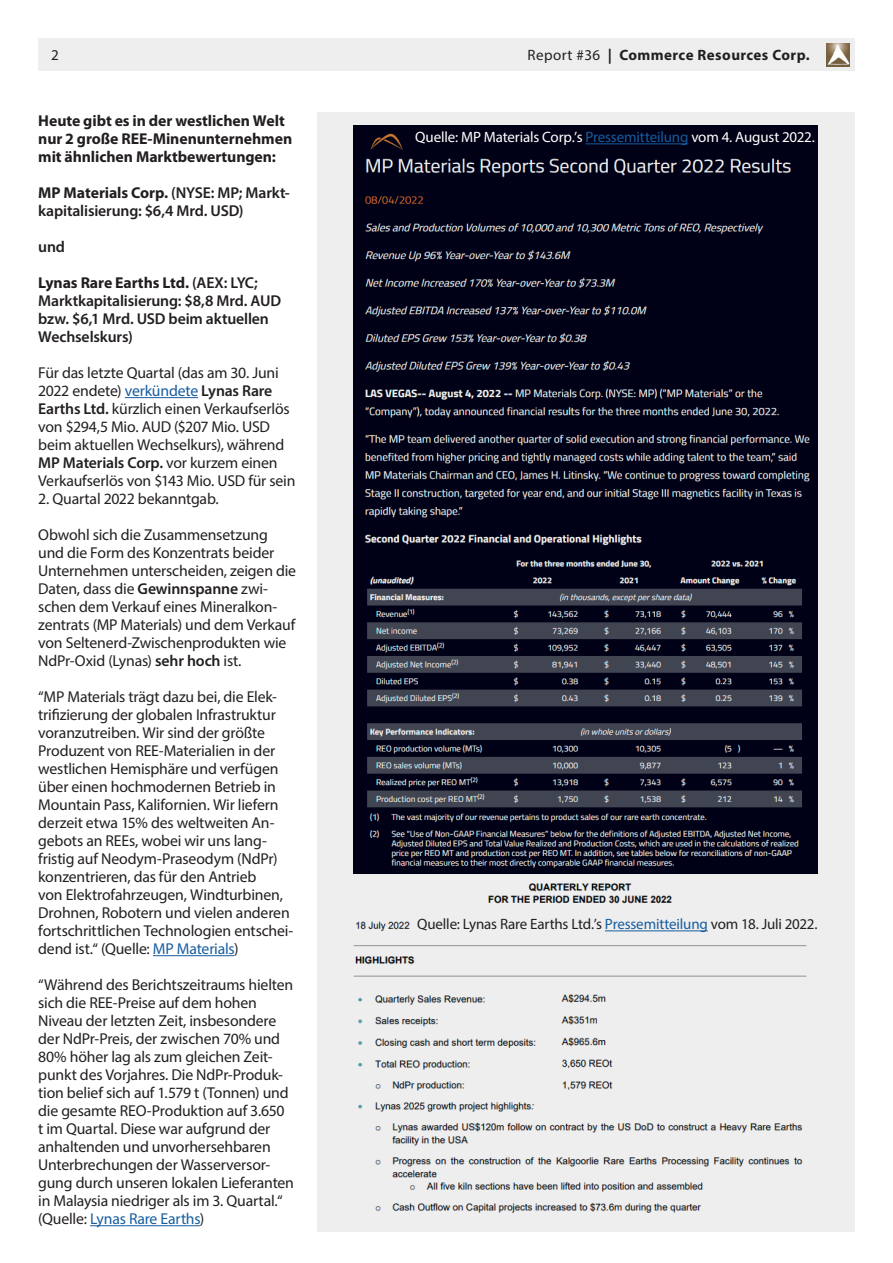
<style>
.page{position:relative;width:893px;height:1263px;background:#fff}
.page>*{position:absolute;margin:0;border:0;box-sizing:border-box;transform-origin:0 0}
.t1{font:15.75px/18px "Myriad Pro";letter-spacing:-.01em;color:#231f20}
.t2{font:600 15.75px/18px "Myriad Pro";letter-spacing:-.01em;color:#231f20}
.t3{font:700 15.75px/18px "Myriad Pro";letter-spacing:-.005em;color:#231f20}
.t4{font:15px "Myriad Pro";letter-spacing:-.01em;color:#231f20}
.t5{font:15px "Myriad Pro";letter-spacing:-.01em;color:#fff}
.t6{font:700 15px "Myriad Pro";letter-spacing:.03em;color:#231f20}
.s1{font-weight:400}
.s2{font-weight:700}
.s3{color:#175d9e}
.s4{font-weight:600}
</style>
<div class="page">
<hr style="left:125px;top:397px;width:73px;height:1px;background:#175d9e">
<hr style="left:153px;top:955px;width:81px;height:1px;background:#175d9e">
<hr style="left:90px;top:1225px;width:110px;height:1px;background:#175d9e">
<div style="left:317px;top:113px;width:538px;height:1119px;background:#eeeeef"></div>
<div style="left:38px;top:38px;width:817px;height:33px;background:#eeeeef"></div>
<img style="left:827px;top:43px;width:22px;height:23px">
<img style="left:354px;top:126px;width:463px;height:1087px">
<hr style="left:585px;top:143px;width:103px;height:1px;background:#175d9e">
<hr style="left:605px;top:930px;width:103px;height:1px;background:#175d9e">
<p class="t4" style="left:51px;top:46px;width:9px">2</p>
<p class="t6" style="left:528px;top:47px;width:283px"><span class="s1">Report #36</span> | Commerce Resources Corp.</p>
<p class="t3" style="left:38px;top:112px;width:255px">Heute gibt es in der westlichen Welt nur 2 große REE-Minenunternehmen mit ähnlichen Marktbewertungen:</p>
<p class="t2" style="left:38px;top:183px;width:253px"><span class="s2">MP Materials Corp.</span> (NYSE: MP; Markt&shy;kapitalisierung: $6,4 Mrd. USD)</p>
<p class="t2" style="left:38px;top:237px;width:28px">und</p>
<p class="t2" style="left:38px;top:273px;width:244px"><span class="s2">Lynas Rare Earths Ltd.</span> (AEX: LYC;<br>Marktkapitalisierung: $8,8 Mrd. AUD bzw. $6,1 Mrd. USD beim aktuellen<br>Wechselskurs)</p>
<p class="t1" style="left:38px;top:364px;width:259px">Für das letzte Quartal (das am 30. Juni 2022 endete) <span class="s3">verkündete</span> <span class="s4">Lynas Rare Earths Ltd.</span> kürzlich einen Verkaufserlös von $294,5 Mio. AUD ($207 Mio. USD beim aktuellen Wechselkurs), während <span class="s4">MP Materials Corp.</span> vor kurzem einen Verkaufserlös von $143 Mio. USD für sein</p>
<p class="t1" style="left:38px;top:490px;width:182px">2. Quartal 2022 bekanntgab.</p>
<p class="t1" style="left:38px;top:526px;width:259px">Obwohl sich die Zusammensetzung und die Form des Konzentrats beider Unternehmen unterscheiden, zeigen die Daten, dass die <span class="s4">Gewinnspanne</span> zwi&shy;schen dem Verkauf eines Mineralkon&shy;zentrats (MP Materials) und dem Verkauf von Seltenerd-Zwischenprodukten wie NdPr-Oxid (Lynas) <span class="s4">sehr hoch</span> ist.</p>
<p class="t1" style="left:38px;top:688px;width:257px">“MP Materials trägt dazu bei, die Elek&shy;trifizierung der globalen Infrastruktur voranzutreiben. Wir sind der größte Produzent von REE-Materialien in der westlichen Hemisphäre und verfügen über einen hochmodernen Betrieb in Mountain Pass, Kalifornien. Wir liefern derzeit etwa 15% des weltweiten An&shy;gebots an REEs, wobei wir uns lang&shy;fristig auf Neodym-Praseodym (NdPr) konzentrieren, das für den Antrieb<br>von Elektrofahrzeugen, Windturbinen, Drohnen, Robotern und vielen anderen fortschrittlichen Technologien entschei&shy;dend ist.“ (Quelle: <span class="s3">MP Materials</span>)</p>
<p class="t1" style="left:38px;top:976px;width:257px">“Während des Berichtszeitraums hielten sich die REE-Preise auf dem hohen Niveau der letzten Zeit, insbesondere der NdPr-Preis, der zwischen 70% und 80% höher lag als zum gleichen Zeit&shy;punkt des Vorjahres. Die NdPr-Produk&shy;tion belief sich auf 1.579 t (Tonnen) und die gesamte REO-Produktion auf 3.650<br>t im Quartal. Diese war aufgrund der anhaltenden und unvorhersehbaren Unterbrechungen der Wasserversor&shy;gung durch unseren lokalen Lieferanten in Malaysia niedriger als im 3. Quartal.“ (Quelle: <span class="s3">Lynas Rare Earths</span>)</p>
<p class="t5" style="left:415px;top:128px;width:401px">Quelle: MP Materials Corp.’s <span class="s3">Pressemitteilung</span> vom 4. August 2022.</p>
<p class="t4" style="left:417px;top:915px;width:402px">Quelle: Lynas Rare Earths Ltd.’s <span class="s3">Pressemitteilung</span> vom 18. Juli 2022.</p>
</div>
